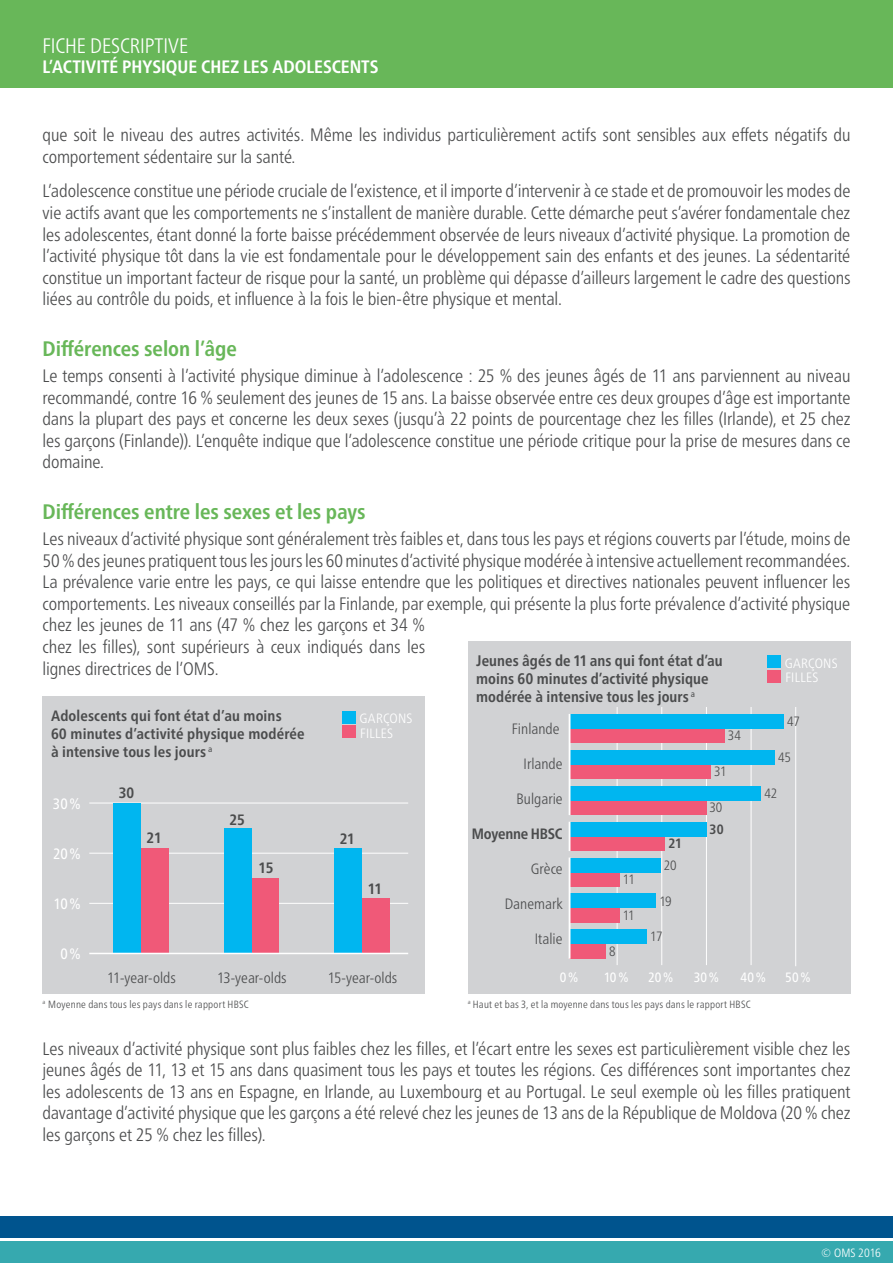
<style>
.page{position:relative;width:893px;height:1263px;background:#fff}
.page>*{position:absolute;margin:0;border:0;box-sizing:border-box;transform-origin:0 0}
.t1{font:700 condensed 21px "Frutiger Neue LT Pro";letter-spacing:-.005em;color:#68b759}
.t2{font:300 condensed 21px "Frutiger Neue LTW1 G";letter-spacing:-.005em;color:#fff}
.t3{font:300 condensed 18px/21.6px "Frutiger Neue LTW1 G";letter-spacing:-.005em;color:#4b4c4d;text-align:justify}
.t4{font:700 condensed 18px "Frutiger Neue LT Pro";color:#fff}
.t5{font:300 condensed 18px "Frutiger Neue LTW1 G";letter-spacing:-.01em;color:#fff}
.t6{font:700 condensed 15.3px/18px "Frutiger Neue LT Pro";letter-spacing:.005em;color:#4b4c4d}
.t7{font:700 condensed 15px/18px "Frutiger Neue LT Pro";letter-spacing:.01em;color:#4b4c4d}
.t8{font:300 condensed 15px "Frutiger Neue LTW1 G";letter-spacing:.005em;color:#4b4c4d}
.t9{font:700 condensed 15px "Frutiger Neue LTW1 G";letter-spacing:-.02em;color:#4b4c4d}
.t10{font:condensed 15px "Frutiger Neue LTW1 G";color:#fff}
.t11{font:300 condensed 13.5px "Frutiger Neue LTW1 G";letter-spacing:.02em;color:#fff}
.t12{font:300 condensed 13.5px "Frutiger Neue LTW1 G";letter-spacing:-.03em;color:#4b4c4d}
.t13{font:condensed 13.5px "Frutiger Neue LTW1 G";letter-spacing:.01em;color:#fff}
.t14{font:700 condensed 13.5px "Frutiger Neue LT Pro";color:#4b4c4d}
.t15{font:300 condensed 12px "Frutiger Neue LTW1 G";letter-spacing:.005em;color:#fff}
.t16{font:300 condensed 10.5px "Frutiger Neue LTW1 G";letter-spacing:.02em;color:#4b4c4d}
</style>
<div class="page">
<div style="left:0;top:1242px;width:893px;height:21px;background:#36a9af"></div>
<div style="left:0;top:1216px;width:893px;height:21px;background:#00548e"></div>
<div style="left:0;top:0;width:893px;height:87px;background:#68b759"></div>
<div style="left:468px;top:641px;width:382px;height:353px;background:#d1d2d4"></div>
<hr style="left:661px;top:707px;width:1px;height:258px;background:#fff">
<hr style="left:751px;top:707px;width:1px;height:258px;background:#fff">
<hr style="left:617px;top:707px;width:1px;height:258px;background:#fff">
<hr style="left:706px;top:707px;width:1px;height:258px;background:#fff">
<hr style="left:795px;top:707px;width:1px;height:259px;background:#fff">
<div style="left:569px;top:729px;width:156px;height:14px;background:#f05978"></div>
<div style="left:569px;top:764px;width:142px;height:15px;background:#f05978"></div>
<div style="left:569px;top:800px;width:137px;height:15px;background:#f05978"></div>
<div style="left:569px;top:836px;width:96px;height:15px;background:#f05978"></div>
<div style="left:569px;top:872px;width:51px;height:14px;background:#f05978"></div>
<div style="left:569px;top:908px;width:51px;height:14px;background:#f05978"></div>
<div style="left:569px;top:944px;width:37px;height:14px;background:#f05978"></div>
<div style="left:569px;top:714px;width:215px;height:15px;background:#00b6f0"></div>
<div style="left:569px;top:750px;width:206px;height:14px;background:#00b6f0"></div>
<div style="left:569px;top:786px;width:192px;height:14px;background:#00b6f0"></div>
<div style="left:569px;top:822px;width:137px;height:14px;background:#00b6f0"></div>
<div style="left:569px;top:858px;width:92px;height:14px;background:#00b6f0"></div>
<div style="left:569px;top:894px;width:87px;height:14px;background:#00b6f0"></div>
<div style="left:569px;top:929px;width:78px;height:15px;background:#00b6f0"></div>
<hr style="left:569px;top:857px;width:1px;height:102px;background:#fff">
<hr style="left:569px;top:714px;width:1px;height:101px;background:#fff">
<svg style="left:569px;top:822px;width:7px;height:29px"></svg>
<div style="left:767px;top:670px;width:13px;height:12px;background:#f05978"></div>
<div style="left:767px;top:655px;width:13px;height:13px;background:#00b6f0"></div>
<div style="left:43px;top:696px;width:382px;height:298px;background:#d1d2d4"></div>
<hr style="left:89px;top:903px;width:319px;height:1px;background:#fff">
<hr style="left:89px;top:853px;width:319px;height:1px;background:#fff">
<hr style="left:89px;top:803px;width:319px;height:1px;background:#fff">
<div style="left:362px;top:898px;width:28px;height:55px;background:#f05978"></div>
<div style="left:334px;top:848px;width:28px;height:105px;background:#00b6f0"></div>
<div style="left:252px;top:878px;width:27px;height:75px;background:#f05978"></div>
<div style="left:224px;top:828px;width:28px;height:125px;background:#00b6f0"></div>
<div style="left:141px;top:848px;width:28px;height:105px;background:#f05978"></div>
<div style="left:113px;top:803px;width:28px;height:150px;background:#00b6f0"></div>
<hr style="left:89px;top:953px;width:319px;height:1px;background:#fff">
<div style="left:342px;top:725px;width:13px;height:13px;background:#f05978"></div>
<div style="left:342px;top:711px;width:13px;height:12px;background:#00b6f0"></div>
<p class="t2" style="left:43px;top:34px;width:147px">FICHE DESCRIPTIVE</p>
<p class="t4" style="left:43px;top:56px;width:338px">L’ACTIVITÉ PHYSIQUE CHEZ LES ADOLESCENTS</p>
<p class="t5" style="left:43px;top:34px;width:79px">FACT SHEET</p>
<p class="t4" style="left:43px;top:56px;width:235px">TOBACCO USE IN ADOLESCENCE</p>
<p class="t3" style="left:43px;top:124px;width:809px">que soit le niveau des autres activités. Même les individus particulièrement actifs sont sensibles aux effets négatifs du comportement sédentaire sur la santé.</p>
<p class="t3" style="left:43px;top:180px;width:810px">L’adolescence constitue une période cruciale de l’existence, et il importe d’intervenir à ce stade et de promouvoir les modes de vie actifs avant que les comportements ne s’installent de manière durable. Cette démarche peut s’avérer fondamentale chez les adolescentes, étant donné la forte baisse précédemment observée de leurs niveaux d’activité physique. La promotion de l’activité physique tôt dans la vie est fondamentale pour le développement sain des enfants et des jeunes. La sédentarité constitue un important facteur de risque pour la santé, un problème qui dépasse d’ailleurs largement le cadre des questions liées au contrôle du poids, et influence à la fois le bien-être physique et mental.</p>
<p class="t1" style="left:43px;top:336px;width:196px">Différences selon l’âge</p>
<p class="t3" style="left:43px;top:365px;width:809px">Le temps consenti à l’activité physique diminue à l’adolescence : 25 % des jeunes âgés de 11 ans parviennent au niveau recommandé, contre 16 % seulement des jeunes de 15 ans. La baisse observée entre ces deux groupes d’âge est importante dans la plupart des pays et concerne les deux sexes (jusqu’à 22 points de pourcentage chez les filles (Irlande), et 25 chez les garçons (Finlande)). L’enquête indique que l’adolescence constitue une période critique pour la prise de mesures dans ce domaine.</p>
<p class="t1" style="left:43px;top:499px;width:325px">Différences entre les sexes et les pays</p>
<p class="t3" style="left:43px;top:528px;width:809px;text-align:left">Les niveaux d’activité physique sont généralement très faibles et, dans tous les pays et régions couverts par l’étude, moins de 50 % des jeunes pratiquent tous les jours les 60 minutes d’activité physique modérée à intensive actuellement recommandées.<br>La prévalence varie entre les pays, ce qui laisse entendre que les politiques et directives nationales peuvent influencer les comportements. Les niveaux conseillés par la Finlande, par exemple, qui présente la plus forte prévalence d’activité physique chez les jeunes de 11 ans (47 % chez les garçons et 34 %<br>chez les filles), sont supérieurs à ceux indiqués dans les<br>lignes directrices de l’OMS.</p>
<p class="t6" style="left:476px;top:651px;width:248px">Jeunes âgés de 11 ans qui font état d’au</p>
<p class="t11" style="left:785px;top:655px;width:54px">GARÇONS</p>
<p class="t6" style="left:476px;top:669px;width:234px">moins 60 minutes d’activité physique modérée à intensive tous les jours <sup>a</sup></p>
<p class="t11" style="left:785px;top:670px;width:34px">FILLES</p>
<p class="t7" style="left:51px;top:707px;width:255px">Adolescents qui font état d’au moins<br>60 minutes d’activité physique modérée à intensive tous les jours <sup>a</sup></p>
<p class="t10" style="left:53px;top:795px;width:29px">30 %</p>
<p class="t10" style="left:53px;top:845px;width:29px">20 %</p>
<p class="t10" style="left:53px;top:895px;width:29px">10%</p>
<p class="t10" style="left:60px;top:945px;width:22px">0 %</p>
<p class="t7" style="left:119px;top:783px;width:17px">30</p>
<p class="t7" style="left:147px;top:829px;width:17px">21</p>
<p class="t7" style="left:229px;top:810px;width:17px">25</p>
<p class="t7" style="left:259px;top:859px;width:16px">15</p>
<p class="t11" style="left:359px;top:711px;width:54px">GARÇONS</p>
<p class="t11" style="left:360px;top:725px;width:34px">FILLES</p>
<p class="t7" style="left:340px;top:829px;width:17px">21</p>
<p class="t7" style="left:368px;top:879px;width:16px">11</p>
<p class="t8" style="left:107px;top:968px;width:70px">11-year-olds</p>
<p class="t8" style="left:217px;top:968px;width:71px">13-year-olds</p>
<p class="t8" style="left:328px;top:968px;width:71px">15-year-olds</p>
<p class="t16" style="left:43px;top:998px;width:208px"><sup>a</sup> Moyenne dans tous les pays dans le rapport HBSC</p>
<p class="t8" style="left:512px;top:719px;width:49px">Finlande</p>
<p class="t8" style="left:524px;top:754px;width:41px">Irlande</p>
<p class="t8" style="left:516px;top:790px;width:48px">Bulgarie</p>
<p class="t9" style="left:472px;top:822px;width:92px">Moyenne HBSC</p>
<p class="t8" style="left:531px;top:860px;width:33px">Grèce</p>
<p class="t8" style="left:505px;top:895px;width:60px">Danemark</p>
<p class="t8" style="left:535px;top:930px;width:29px">Italie</p>
<p class="t12" style="left:623px;top:871px;width:14px">11</p>
<p class="t12" style="left:623px;top:907px;width:14px">11</p>
<p class="t12" style="left:609px;top:943px;width:8px">8</p>
<p class="t14" style="left:668px;top:835px;width:15px">21</p>
<p class="t12" style="left:664px;top:857px;width:14px">20</p>
<p class="t12" style="left:659px;top:893px;width:14px">19</p>
<p class="t12" style="left:650px;top:929px;width:14px">17</p>
<p class="t12" style="left:728px;top:728px;width:15px">34</p>
<p class="t12" style="left:714px;top:764px;width:14px">31</p>
<p class="t12" style="left:709px;top:800px;width:15px">30</p>
<p class="t14" style="left:710px;top:821px;width:15px">30</p>
<p class="t12" style="left:787px;top:713px;width:14px">47</p>
<p class="t12" style="left:778px;top:749px;width:14px">45</p>
<p class="t12" style="left:764px;top:785px;width:14px">42</p>
<p class="t13" style="left:560px;top:970px;width:20px">0%</p>
<p class="t13" style="left:740px;top:970px;width:27px">40%</p>
<p class="t13" style="left:604px;top:970px;width:26px">10%</p>
<p class="t13" style="left:648px;top:970px;width:27px">20%</p>
<p class="t13" style="left:694px;top:970px;width:27px">30%</p>
<p class="t13" style="left:785px;top:970px;width:27px">50%</p>
<p class="t16" style="left:468px;top:998px;width:284px"><sup>a</sup> Haut et bas 3, et la moyenne dans tous les pays dans le rapport HBSC</p>
<p class="t3" style="left:43px;top:1037px;width:810px">Les niveaux d’activité physique sont plus faibles chez les filles, et l’écart entre les sexes est particulièrement visible chez les jeunes âgés de 11, 13 et 15 ans dans quasiment tous les pays et toutes les régions. Ces différences sont importantes chez les adolescents de 13 ans en Espagne, en Irlande, au Luxembourg et au Portugal. Le seul exemple où les filles pratiquent davantage d’activité physique que les garçons a été relevé chez les jeunes de 13 ans de la République de Moldova (20 % chez les garçons et 25 % chez les filles).</p>
<p class="t15" style="left:821px;top:1246px;width:62px">© OMS 2016</p>
</div>
